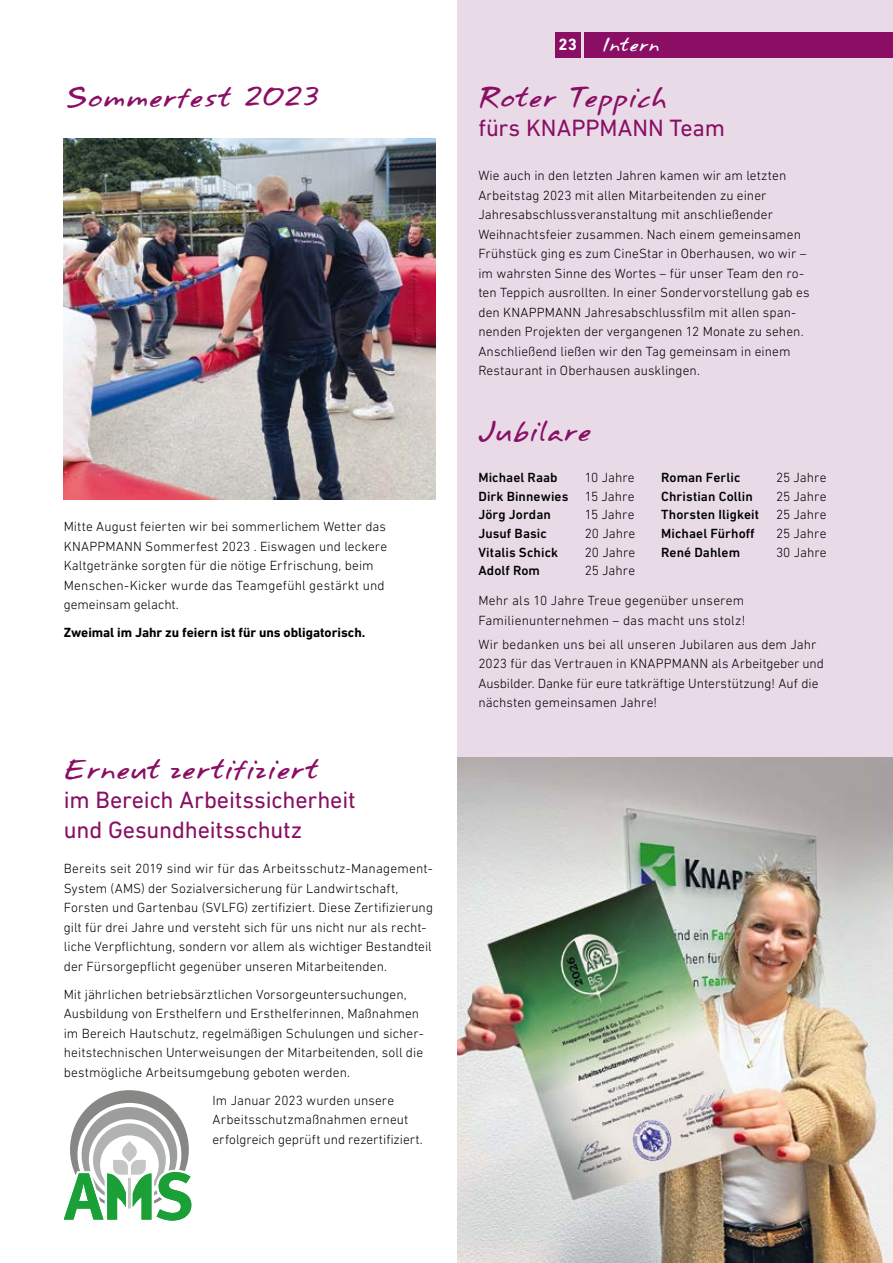
<style>
.page{position:relative;width:893px;height:1263px;background:#fff}
.page>*{position:absolute;margin:0;border:0;box-sizing:border-box;transform-origin:0 0}
.t1{font:24px/30px "DIN Next LT Pro";letter-spacing:-.005em;color:#8a0f64}
.t2{font:24px "Annifont";letter-spacing:-.015em;color:#8a0f64}
.t3{font:16.5px "Annifont";letter-spacing:-.035em;color:#fff}
.t4{font:700 16.5px "DIN Next LT Pro";color:#fff}
.t5{font:300 13.5px/19.5px "DIN Next LT Pro";letter-spacing:.005em;color:#000}
.t6{font:500 13.5px "DIN Next LT Pro";letter-spacing:.01em;color:#000}
.t7{font:700 13.5px "DIN Next LT Pro";letter-spacing:-.005em;color:#000}
.s1{font-weight:300}
</style>
<div class="page">
<img style="left:457px;top:757px;width:436px;height:506px">
<div style="left:457px;top:0;width:436px;height:757px;background:#e9dae8"></div>
<img style="left:64px;top:138px;width:372px;height:362px">
<svg style="left:64px;top:1090px;width:127px;height:130px"></svg>
<div style="left:585px;top:32px;width:308px;height:25px;background:#8a0f64"></div>
<div style="left:555px;top:32px;width:25px;height:25px;background:#8a0f64"></div>
<h1 class="t2" style="left:64px;top:77px;width:257px">Sommerfest 2023</h1>
<p class="t5" style="left:64px;top:517px;width:325px">Mitte August feierten wir bei sommerlichem Wetter das KNAPPMANN Sommerfest 2023 . Eiswagen und leckere Kaltgetränke sorgten für die nötige Erfrischung, beim Menschen-Kicker wurde das Teamgefühl gestärkt und gemeinsam gelacht.</p>
<p class="t7" style="left:64px;top:624px;width:303px">Zweimal im Jahr zu feiern ist für uns obligatorisch.</p>
<h1 class="t2" style="left:64px;top:749px;width:257px">Erneut zertifiziert</h1>
<h1 class="t1" style="left:64px;top:785px;width:293px">im Bereich Arbeitssicherheit und Gesundheitsschutz</h1>
<p class="t5" style="left:64px;top:859px;width:371px">Bereits seit 2019 sind wir für das Arbeitsschutz-Management-System (AMS) der Sozialversicherung für Landwirtschaft, Forsten und Gartenbau (SVLFG) zertifiziert. Diese Zertifizierung gilt für drei Jahre und versteht sich für uns nicht nur als recht&shy;liche Verpflichtung, sondern vor allem als wichtiger Bestandteil der Fürsorgepflicht gegenüber unseren Mitarbeitenden.</p>
<p class="t5" style="left:64px;top:984px;width:361px">Mit jährlichen betriebsärztlichen Vorsorgeuntersuchungen, Ausbildung von Ersthelfern und Ersthelferinnen, Maßnahmen im Bereich Hautschutz, regelmäßigen Schulungen und sicher&shy;heitstechnischen Unterweisungen der Mitarbeitenden, soll die bestmögliche Arbeitsumgebung geboten werden.</p>
<p class="t5" style="left:213px;top:1090px;width:212px">Im Januar 2023 wurden unsere<br>Arbeitsschutzmaßnahmen erneut erfolgreich geprüft und rezertifiziert.</p>
<p class="t4" style="left:558px;top:35px;width:20px">23</p>
<p class="t3" style="left:602px;top:31px;width:59px">Intern</p>
<h1 class="t2" style="left:478px;top:77px;width:189px">Roter Teppich</h1>
<h1 class="t1" style="left:478px;top:113px;width:248px">fürs KNAPPMANN Team</h1>
<p class="t5" style="left:478px;top:166px;width:333px">Wie auch in den letzten Jahren kamen wir am letzten Arbeitstag 2023 mit allen Mitarbeitenden zu einer Jahresabschlussveranstaltung mit anschließender Weihnachtsfeier zusammen. Nach einem gemeinsamen Frühstück ging es zum CineStar in Oberhausen, wo wir – im wahrsten Sinne des Wortes – für unser Team den ro&shy;ten Teppich ausrollten. In einer Sondervorstellung gab es den KNAPPMANN Jahresabschlussfilm mit allen span&shy;nenden Projekten der vergangenen 12 Monate zu sehen.<br>Anschließend ließen wir den Tag gemeinsam in einem Restaurant in Oberhausen ausklingen.</p>
<h1 class="t2" style="left:478px;top:411px;width:115px">Jubilare</h1>
<p class="t6" style="left:478px;top:470px;width:81px">Michael Raab</p>
<p class="t5" style="left:585px;top:468px;width:51px">10 Jahre</p>
<p class="t6" style="left:661px;top:470px;width:81px">Roman Ferlic</p>
<p class="t5" style="left:776px;top:468px;width:52px">25 Jahre</p>
<p class="t6" style="left:478px;top:488px;width:158px">Dirk Binnewies <span class="s1">15 Jahre</span></p>
<p class="t6" style="left:661px;top:488px;width:93px">Christian Collin</p>
<p class="t5" style="left:776px;top:486px;width:52px">25 Jahre</p>
<p class="t6" style="left:478px;top:507px;width:74px">Jörg Jordan</p>
<p class="t5" style="left:585px;top:505px;width:51px">15 Jahre</p>
<p class="t6" style="left:661px;top:507px;width:99px">Thorsten Iligkeit</p>
<p class="t5" style="left:776px;top:505px;width:52px">25 Jahre</p>
<p class="t6" style="left:478px;top:525px;width:70px">Jusuf Basic</p>
<p class="t5" style="left:585px;top:523px;width:52px">20 Jahre</p>
<p class="t6" style="left:661px;top:525px;width:95px">Michael Fürhoff</p>
<p class="t5" style="left:776px;top:523px;width:52px">25 Jahre</p>
<p class="t6" style="left:478px;top:544px;width:81px">Vitalis Schick</p>
<p class="t5" style="left:585px;top:542px;width:52px">20 Jahre</p>
<p class="t6" style="left:661px;top:544px;width:80px">René Dahlem</p>
<p class="t5" style="left:776px;top:542px;width:52px">30 Jahre</p>
<p class="t6" style="left:478px;top:563px;width:63px">Adolf Rom</p>
<p class="t5" style="left:585px;top:561px;width:52px">25 Jahre</p>
<p class="t5" style="left:478px;top:591px;width:268px">Mehr als 10 Jahre Treue gegenüber unserem<br>Familienunternehmen – das macht uns stolz!</p>
<p class="t5" style="left:478px;top:634px;width:347px">Wir bedanken uns bei all unseren Jubilaren aus dem Jahr 2023 für das Vertrauen in KNAPPMANN als Arbeitgeber und Ausbilder. Danke für eure tatkräftige Unterstützung! Auf die nächsten gemeinsamen Jahre!</p>
</div>
